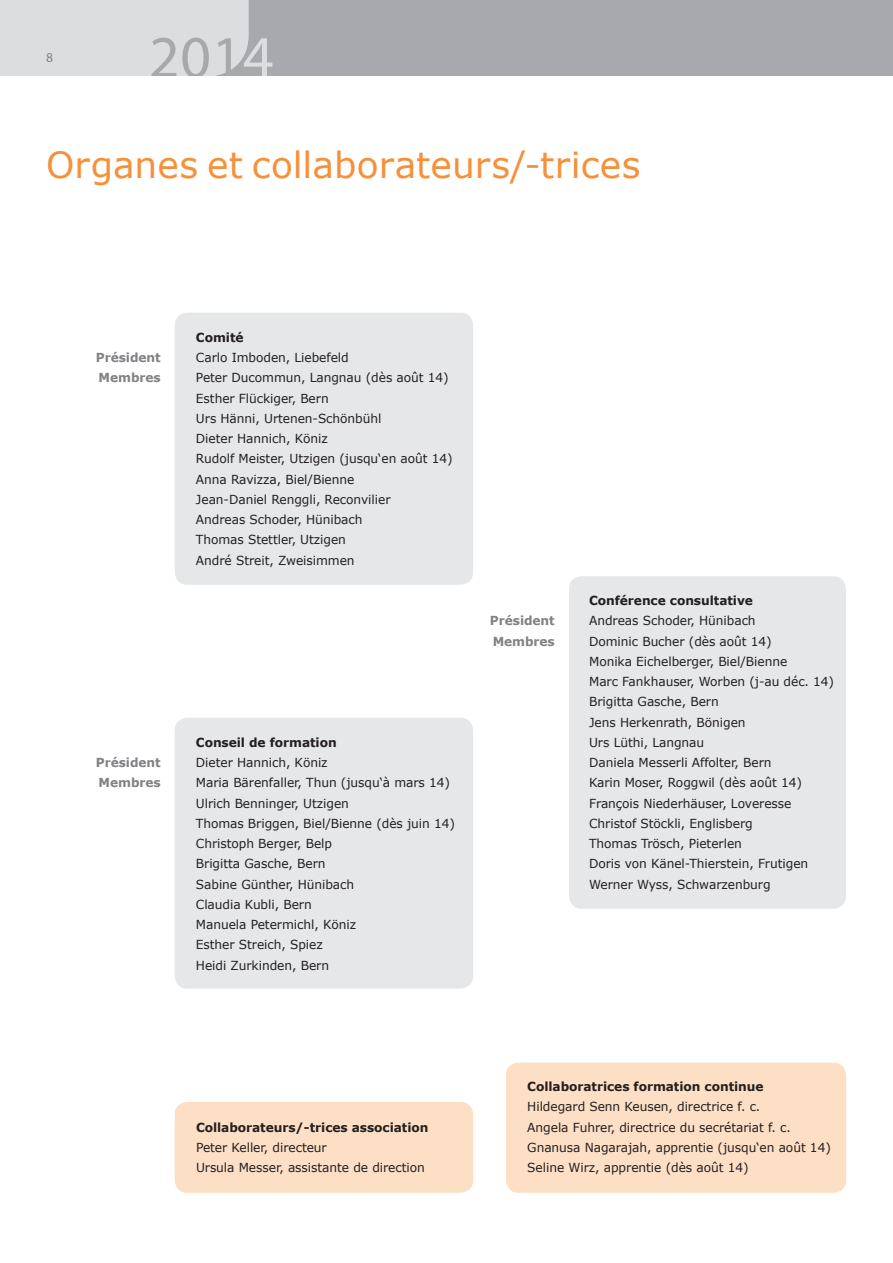
<style>
.page{position:relative;width:893px;height:1263px;background:#fff}
.page>*{position:absolute;margin:0;border:0;box-sizing:border-box;transform-origin:0 0}
.t1{font:60px "Myriad Pro";color:#a8a9ad}
.t2{font:36px "Verdana";letter-spacing:.005em;color:#f6913b}
.t3{font:13.5px "Myriad Pro";color:#808285}
.t4{font:12.45px/20.2px "Verdana";letter-spacing:-.005em;color:#231f20}
.t5{font:700 12.45px "Verdana";letter-spacing:-.005em;color:#231f20}
.t6{font:700 12.45px/20.2px "Verdana";letter-spacing:-.005em;color:#808285}
.s1{color:#dcdddf}
</style>
<div class="page">
<div style="left:249px;top:0;width:644px;height:76px;background:#a8a9ad"></div>
<div style="left:0;top:0;width:249px;height:76px;background:#dcdddf"></div>
<div style="left:175px;top:313px;width:298px;height:272px;background:#e6e7e9;border-radius:13px"></div>
<div style="left:569px;top:576px;width:277px;height:333px;background:#e6e7e9;border-radius:13px"></div>
<div style="left:175px;top:718px;width:298px;height:271px;background:#e6e7e9;border-radius:13px"></div>
<div style="left:175px;top:1102px;width:298px;height:91px;background:#fddfc5;border-radius:13px"></div>
<div style="left:506px;top:1062px;width:340px;height:131px;background:#fddfc5;border-radius:13px"></div>
<p class="t3" style="left:46px;top:49px;width:8px">8</p>
<h1 class="t1" style="left:149px;top:20px;width:126px">201<span class="s1">4</span></h1>
<h2 class="t2" style="left:46px;top:141px;width:596px">Organes et collaborateurs/-trices</h2>
<p class="t6" style="left:96px;top:347px;width:66px">Président<br>Membres</p>
<p class="t5" style="left:196px;top:328px;width:49px">Comité</p>
<p class="t4" style="left:196px;top:347px;width:258px">Carlo Imboden, Liebefeld<br>Peter Ducommun, Langnau (dès août 14)<br>Esther Flückiger, Bern<br>Urs Hänni, Urtenen-Schönbühl<br>Dieter Hannich, Köniz<br>Rudolf Meister, Utzigen (jusqu‘en août 14)<br>Anna Ravizza, Biel/Bienne<br>Jean-Daniel Renggli, Reconvilier<br>Andreas Schoder, Hünibach<br>Thomas Stettler, Utzigen<br>André Streit, Zweisimmen</p>
<p class="t6" style="left:96px;top:752px;width:66px">Président<br>Membres</p>
<p class="t5" style="left:196px;top:733px;width:142px">Conseil de formation</p>
<p class="t4" style="left:196px;top:752px;width:261px">Dieter Hannich, Köniz<br>Maria Bärenfaller, Thun (jusqu‘à mars 14)<br>Ulrich Benninger, Utzigen<br>Thomas Briggen, Biel/Bienne (dès juin 14)<br>Christoph Berger, Belp<br>Brigitta Gasche, Bern<br>Sabine Günther, Hünibach<br>Claudia Kubli, Bern<br>Manuela Petermichl, Köniz<br>Esther Streich, Spiez<br>Heidi Zurkinden, Bern</p>
<p class="t6" style="left:490px;top:610px;width:66px">Président<br>Membres</p>
<p class="t5" style="left:589px;top:592px;width:165px">Conférence consultative</p>
<p class="t4" style="left:589px;top:610px;width:247px">Andreas Schoder, Hünibach<br>Dominic Bucher (dès août 14)<br>Monika Eichelberger, Biel/Bienne<br>Marc Fankhauser, Worben (j-au déc. 14)<br>Brigitta Gasche, Bern<br>Jens Herkenrath, Bönigen<br>Urs Lüthi, Langnau<br>Daniela Messerli Affolter, Bern<br>Karin Moser, Roggwil (dès août 14)<br>François Niederhäuser, Loveresse<br>Christof Stöckli, Englisberg<br>Thomas Trösch, Pieterlen<br>Doris von Känel-Thierstein, Frutigen<br>Werner Wyss, Schwarzenburg</p>
<p class="t5" style="left:196px;top:1118px;width:234px">Collaborateurs/-trices association</p>
<p class="t4" style="left:196px;top:1137px;width:230px">Peter Keller, directeur<br>Ursula Messer, assistante de direction</p>
<p class="t5" style="left:527px;top:1078px;width:238px">Collaboratrices formation continue</p>
<p class="t4" style="left:527px;top:1096px;width:305px">Hildegard Senn Keusen, directrice f. c.<br>Angela Fuhrer, directrice du secrétariat f. c.<br>Gnanusa Nagarajah, apprentie (jusqu‘en août 14)<br>Seline Wirz, apprentie (dès août 14)</p>
</div>
